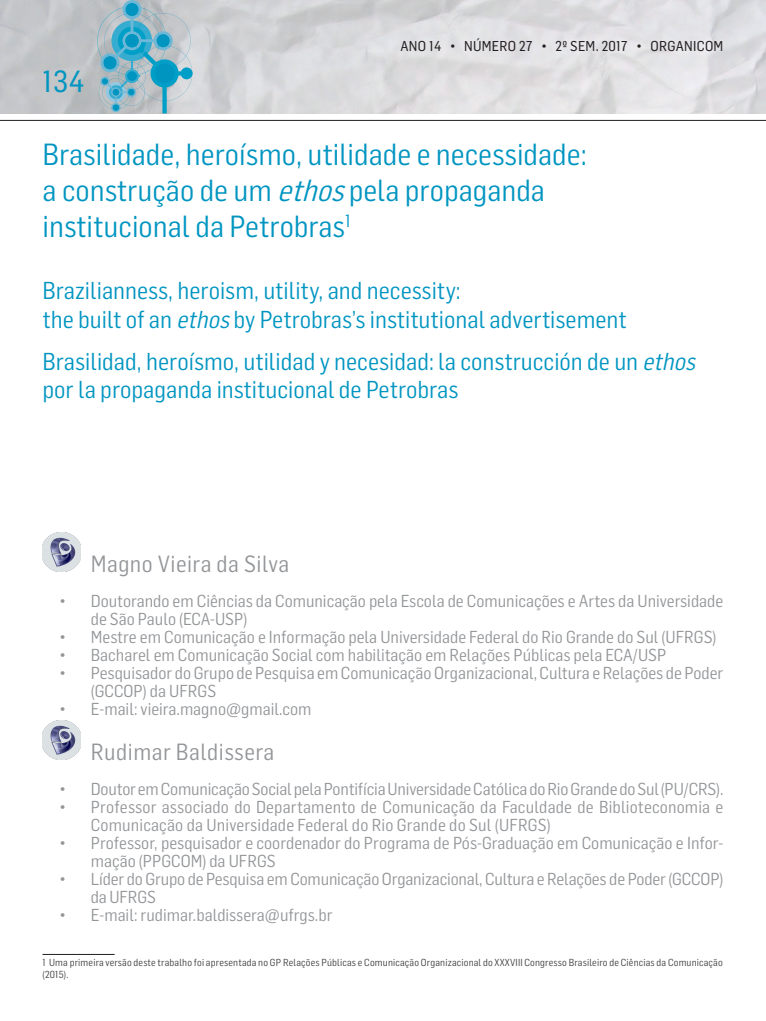
<style>
.page{position:relative;width:766px;height:1021px;background:#fff}
.page>*{position:absolute;margin:0;border:0;box-sizing:border-box;transform-origin:0 0}
.Titulo{font:30px/36px "Flama Semicondensed";color:#0095c1}
.t1{font:30px "Flama Semicondensed Basic";color:#0095c1}
.Titulo_-_estrangeiro{font:24px/28px "Flama Semicondensed";color:#0095c1}
.Autor{font:23px "Flama Semicondensed";letter-spacing:.02em;color:#939598}
.t2{font:17px/18px "Flama Semicondensed";color:#939598}
.t3{font:14px "Flama Semicondensed Basic";letter-spacing:.02em;color:#231f20}
.nota-rodapé{font:10px/12px "Flama Semicondensed";letter-spacing:.015em;color:#3e3e3f}
.s1{font-style:italic}
</style>
<div class="page">
<img style="left:0;top:0;width:765px;height:113px">
<svg style="left:97px;top:0;width:95px;height:113px;background:#8ab9c8"></svg>
<hr style="left:0;top:120px;width:765px;height:1px;background:#231f20">
<hr style="left:43px;top:953px;width:72px;height:1px;background:#231f20">
<img style="left:43px;top:532px;width:38px;height:40px">
<img style="left:43px;top:720px;width:38px;height:39px">
<h1 class="t1" style="left:43px;top:62px;width:43px">134</h1>
<p class="t3" style="left:400px;top:37px;width:324px">ANO 14 • NÚMERO 27 • 2º SEM. 2017 • ORGANICOM</p>
<p class="Titulo" style="left:43px;top:135px;width:545px">Brasilidade, heroísmo, utilidade e necessidade: a construção de um <span class="s1">ethos</span>pela propaganda institucional da Petrobras<sup>1</sup></p>
<p class="Titulo_-_estrangeiro" style="left:43px;top:276px;width:585px">Brazilianness, heroism, utility, and necessity:<br>the built of an <span class="s1">ethos</span>by Petrobras’s institutional advertisement</p>
<p class="Titulo_-_estrangeiro" style="left:43px;top:346px;width:659px">Brasilidad, heroísmo, utilidad y necesidad: la construcción de un <span class="s1">ethos </span>por la propaganda institucional de Petrobras</p>
<p class="Autor" style="left:91px;top:549px;width:200px">Magno Vieira da Silva</p>
<p class="t2" style="left:91px;top:591px;width:634px;text-indent:-31px">• Doutorando em Ciências da Comunicação pela Escola de Comunicações e Artes da Universidade de São Paulo (ECA-USP)</p>
<p class="t2" style="left:60px;top:627px;width:658px">• Mestre em Comunicação e Informação pela Universidade Federal do Rio Grande do Sul (UFRGS)</p>
<p class="t2" style="left:60px;top:645px;width:608px">• Bacharel em Comunicação Social com habilitação em Relações Públicas pela ECA/USP</p>
<p class="t2" style="left:91px;top:663px;width:634px;text-indent:-31px">• Pesquisador do Grupo de Pesquisa em Comunicação Organizacional, Cultura e Relações de Poder (GCCOP) da UFRGS</p>
<p class="t2" style="left:60px;top:699px;width:253px">• E-mail: vieira.magno@gmail.com</p>
<p class="Autor" style="left:91px;top:737px;width:185px">Rudimar Baldissera</p>
<p class="t2" style="left:60px;top:779px;width:665px">• Doutor em Comunicação Social pela Pontifícia Universidade Católica do Rio Grande do Sul (PU/CRS).</p>
<p class="t2" style="left:91px;top:797px;width:634px;text-indent:-31px">• Professor associado do Departamento de Comunicação da Faculdade de Biblioteconomia e<br>Comunicação da Universidade Federal do Rio Grande do Sul (UFRGS)</p>
<p class="t2" style="left:91px;top:833px;width:634px;text-indent:-31px">• Professor, pesquisador e coordenador do Programa de Pós-Graduação em Comunicação e Infor&shy;mação (PPGCOM) da UFRGS</p>
<p class="t2" style="left:91px;top:869px;width:634px;text-indent:-31px">• Líder do Grupo de Pesquisa em Comunicação Organizacional, Cultura e Relações de Poder (GCCOP) da UFRGS</p>
<p class="t2" style="left:60px;top:905px;width:274px">• E-mail: rudimar.baldissera@ufrgs.br</p>
<p class="nota-rodapé" style="left:43px;top:956px;width:681px">1 Uma primeira versão deste trabalho foi apresentada no GP Relações Públicas e Comunicação Organizacional do XXXVIII Congresso Brasileiro de Ciências da Comunicação (2015).</p>
</div>
